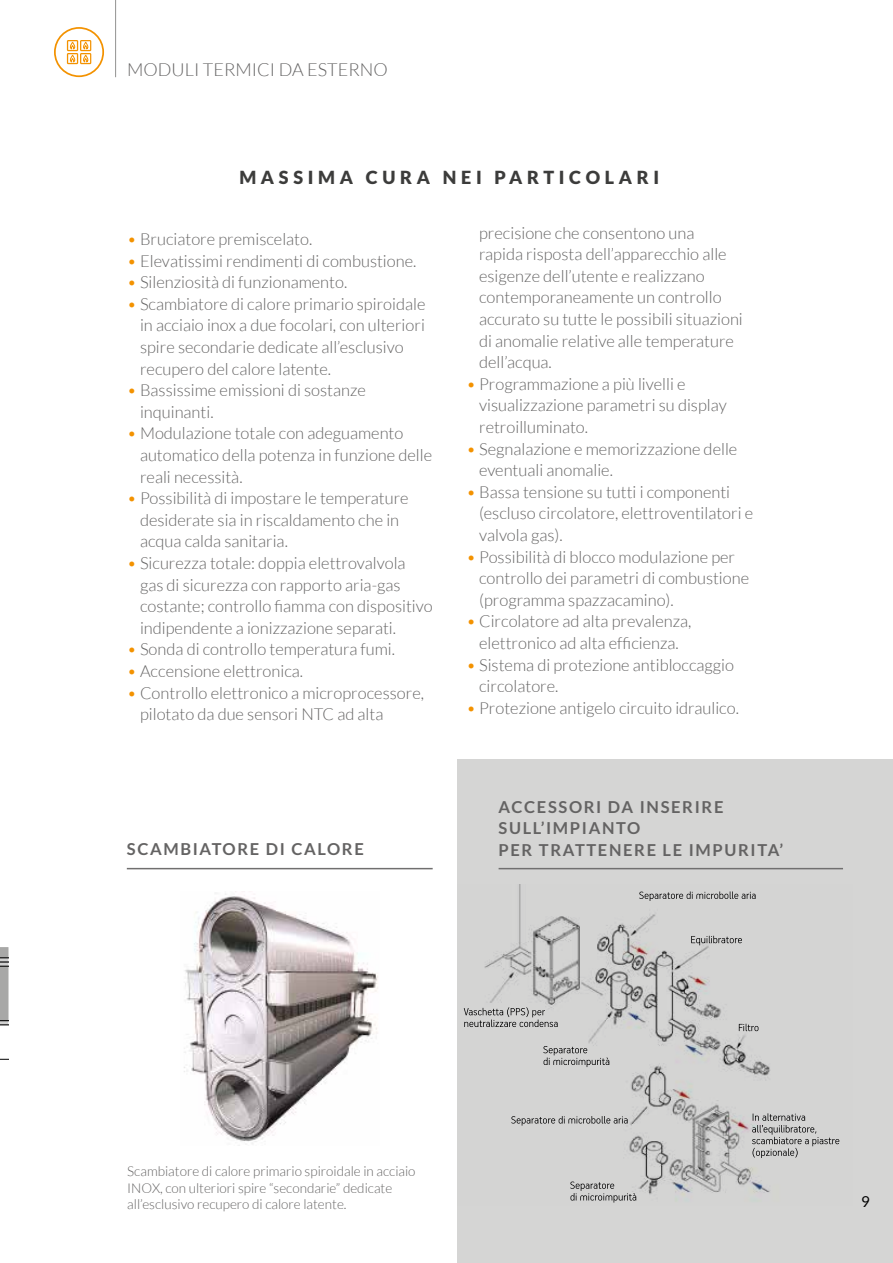
<style>
.page{position:relative;width:893px;height:1263px;background:#fff}
.page>*{position:absolute;margin:0;border:0;box-sizing:border-box;transform-origin:0 0}
.t1{font:900 18px "Lato";letter-spacing:.26em;color:#3c3c3b}
.t2{font:300 18px "Lato";color:#646363}
.t3{font:300 16.5px/21.6px "Lato";color:#646363}
.t4{font:700 16.5px/21.6px "Lato";letter-spacing:.1em;color:#646363}
.t5{font:15px "Lato";color:#000}
.t6{font:300 13.5px/16.5px "Lato";color:#646363}
.s1{color:#f39200}
</style>
<div class="page">
<div style="left:457px;top:759px;width:436px;height:504px;background:#d5d5d4"></div>
<hr style="left:115px;top:0;width:1px;height:77px;background:#9d9d9c">
<img style="left:184px;top:891px;width:194px;height:255px">
<hr style="left:127px;top:868px;width:306px;height:1px;background:#706f6f">
<svg style="left:0;top:947px;width:8px;height:113px"></svg>
<img style="left:463px;top:884px;width:377px;height:319px">
<img style="left:511px;top:1116px;width:113px;height:7px">
<img style="left:691px;top:936px;width:51px;height:7px">
<img style="left:739px;top:1024px;width:19px;height:7px">
<img style="left:464px;top:1007px;width:65px;height:10px">
<img style="left:479px;top:1019px;width:79px;height:8px">
<img style="left:543px;top:1046px;width:44px;height:7px">
<svg style="left:753px;top:1113px;width:6px;height:8px"></svg>
<img style="left:768px;top:1113px;width:37px;height:8px">
<img style="left:757px;top:1125px;width:57px;height:7px">
<img style="left:774px;top:1137px;width:65px;height:7px">
<img style="left:752px;top:1148px;width:46px;height:10px">
<img style="left:639px;top:891px;width:113px;height:8px">
<img style="left:570px;top:1181px;width:44px;height:8px">
<hr style="left:499px;top:868px;width:344px;height:1px;background:#706f6f">
<svg style="left:54px;top:27px;width:50px;height:50px"></svg>
<p class="t2" style="left:127px;top:60px;width:262px">MODULI TERMICI DA ESTERNO</p>
<p class="t1" style="left:239px;top:167px;width:421px">MASSIMA CURA NEI PARTICOLARI</p>
<p class="t3" style="left:127px;top:228px;width:187px"><span class="s1">•</span> Bruciatore premiscelato.</p>
<p class="t3" style="left:127px;top:250px;width:291px"><span class="s1">•</span> Elevatissimi rendimenti di combustione.</p>
<p class="t3" style="left:127px;top:271px;width:221px"><span class="s1">•</span> Silenziosità di funzionamento.</p>
<p class="t3" style="left:140px;top:293px;width:287px;text-indent:-13px"><span class="s1">•</span> Scambiatore di calore primario spiroidale in acciaio inox a due focolari, con ulteriori spire secondarie dedicate all’esclusivo recupero del calore latente.</p>
<p class="t3" style="left:140px;top:379px;width:227px;text-indent:-13px"><span class="s1">•</span> Bassissime emissioni di sostanze inquinanti.</p>
<p class="t3" style="left:140px;top:423px;width:294px;text-indent:-13px"><span class="s1">•</span> Modulazione totale con adeguamento automatico della potenza in funzione delle reali necessità.</p>
<p class="t3" style="left:140px;top:487px;width:270px;text-indent:-13px"><span class="s1">•</span> Possibilità di impostare le temperature desiderate sia in riscaldamento che in acqua calda sanitaria.</p>
<p class="t3" style="left:140px;top:552px;width:294px;text-indent:-13px"><span class="s1">•</span> Sicurezza totale: doppia elettrovalvola gas di sicurezza con rapporto aria-gas costante; controllo fiamma con dispositivo indipendente a ionizzazione separati.</p>
<p class="t3" style="left:127px;top:639px;width:269px"><span class="s1">•</span> Sonda di controllo temperatura fumi.</p>
<p class="t3" style="left:127px;top:660px;width:177px"><span class="s1">•</span> Accensione elettronica.</p>
<p class="t3" style="left:140px;top:682px;width:285px;text-indent:-13px"><span class="s1">•</span> Controllo elettronico a microprocessore, pilotato da due sensori NTC ad alta</p>
<p class="t4" style="left:127px;top:838px;width:238px">SCAMBIATORE DI CALORE</p>
<p class="t3" style="left:479px;top:222px;width:265px">precisione che consentono una<br>rapida risposta dell’apparecchio alle esigenze dell’utente e realizzano contemporaneamente un controllo accurato su tutte le possibili situazioni di anomalie relative alle temperature dell’acqua.</p>
<p class="t3" style="left:479px;top:373px;width:249px;text-indent:-13px"><span class="s1">•</span> Programmazione a più livelli e visualizzazione parametri su display retroilluminato.</p>
<p class="t3" style="left:479px;top:438px;width:260px;text-indent:-13px"><span class="s1">•</span> Segnalazione e memorizzazione delle eventuali anomalie.</p>
<p class="t3" style="left:479px;top:481px;width:276px;text-indent:-13px"><span class="s1">•</span> Bassa tensione su tutti i componenti (escluso circolatore, elettroventilatori e valvola gas).</p>
<p class="t3" style="left:479px;top:546px;width:272px;text-indent:-13px"><span class="s1">•</span> Possibilità di blocco modulazione per controllo dei parametri di combustione (programma spazzacamino).</p>
<p class="t3" style="left:466px;top:611px;width:227px;text-align:center"><span class="s1">•</span> Circolatore ad alta prevalenza, elettronico ad alta efficienza.</p>
<p class="t3" style="left:479px;top:654px;width:256px;text-indent:-13px"><span class="s1">•</span> Sistema di protezione antibloccaggio circolatore.</p>
<p class="t3" style="left:466px;top:697px;width:274px"><span class="s1">•</span> Protezione antigelo circuito idraulico.</p>
<p class="t4" style="left:499px;top:796px;width:286px">ACCESSORI DA INSERIRE<br>SULL’IMPIANTO<br>PER TRATTENERE LE IMPURITA’</p>
<p class="t6" style="left:127px;top:1163px;width:290px">Scambiatore di calore primario spiroidale in acciaio<br>INOX, con ulteriori spire “secondarie” dedicate all’esclusivo recupero di calore latente.</p>
<p class="t5" style="left:861px;top:1193px;width:10px">9</p>
</div>
